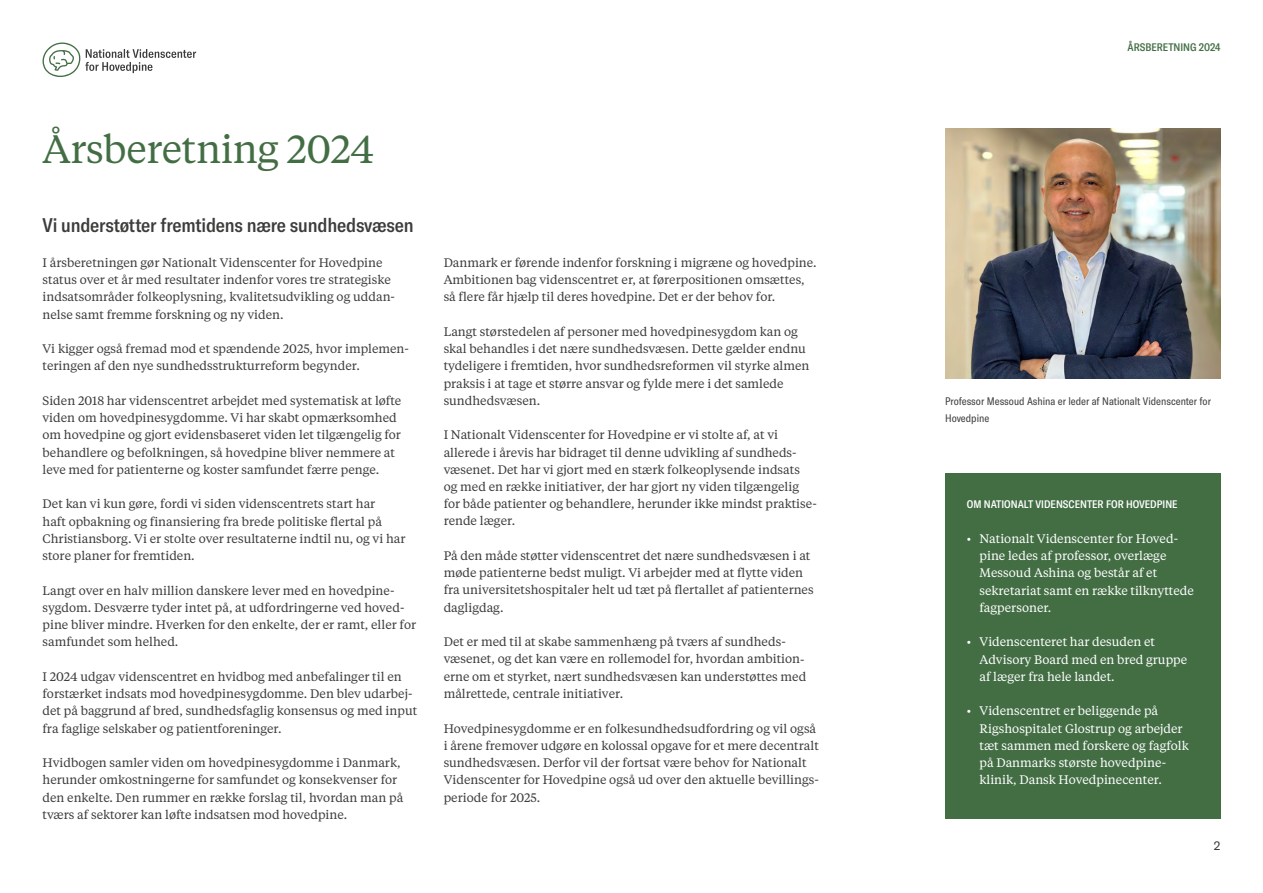
<style>
.page{position:relative;width:1263px;height:893px;background:#fff}
.page>*{position:absolute;margin:0;border:0;box-sizing:border-box;transform-origin:0 0}
.t1{font:39px "Tiempos Text";letter-spacing:-.01em;color:#436e44}
.t2{font:500 condensed 19.5px "GT America";letter-spacing:-.01em;color:#3c3c3b}
.t3{font:12.3px/17.2px "Tiempos Text";color:#3c3c3b}
.t4{font:12.3px/17.2px "Tiempos Text";color:#fff}
.t5{font:12.3px "GT America";color:#3c3c3b}
.t6{font:condensed 10.8px/17.2px "GT America";color:#3c3c3b}
.t7{font:500 condensed 10.8px "GT America";color:#fff}
.t8{font:500 condensed 10.8px "GT America";color:#436e44}
</style>
<div class="page">
<svg style="left:42px;top:42px;width:154px;height:35px"></svg>
<div style="left:945px;top:474px;width:275px;height:345px;background:#436e44"></div>
<img style="left:945px;top:129px;width:275px;height:250px">
<h1 class="t1" style="left:43px;top:123px;width:333px">Årsberetning 2024</h1>
<h2 class="t2" style="left:43px;top:214px;width:373px">Vi understøtter fremtidens nære sundhedsvæsen</h2>
<p class="t3" style="left:43px;top:253px;width:354px">I årsberetningen gør Nationalt Videnscenter for Hovedpine status over et år med resultater indenfor vores tre strategiske indsatsområder folkeoplysning, kvalitetsudvikling og uddan&shy;nelse samt fremme forskning og ny viden.</p>
<p class="t3" style="left:43px;top:340px;width:368px">Vi kigger også fremad mod et spændende 2025, hvor implemen&shy;teringen af den nye sundhedsstrukturreform begynder.</p>
<p class="t3" style="left:43px;top:391px;width:360px">Siden 2018 har videnscentret arbejdet med systematisk at løfte viden om hovedpinesygdomme. Vi har skabt opmærksomhed om hovedpine og gjort evidensbaseret viden let tilgængelig for behandlere og befolkningen, så hovedpine bliver nemmere at leve med for patienterne og koster samfundet færre penge.</p>
<p class="t3" style="left:43px;top:495px;width:365px">Det kan vi kun gøre, fordi vi siden videnscentrets start har<br>haft opbakning og finansiering fra brede politiske flertal på Christiansborg. Vi er stolte over resultaterne indtil nu, og vi har store planer for fremtiden.</p>
<p class="t3" style="left:43px;top:581px;width:375px">Langt over en halv million danskere lever med en hovedpine&shy;sygdom. Desværre tyder intet på, at udfordringerne ved hoved&shy;pine bliver mindre. Hverken for den enkelte, der er ramt, eller for samfundet som helhed.</p>
<p class="t3" style="left:43px;top:667px;width:376px">I 2024 udgav videnscentret en hvidbog med anbefalinger til en forstærket indsats mod hovedpinesygdomme. Den blev udarbej&shy;det på baggrund af bred, sundhedsfaglig konsensus og med input fra faglige selskaber og patientforeninger.</p>
<p class="t3" style="left:43px;top:753px;width:362px">Hvidbogen samler viden om hovedpinesygdomme i Danmark, herunder omkostningerne for samfundet og konsekvenser for den enkelte. Den rummer en række forslag til, hvordan man på tværs af sektorer kan løfte indsatsen mod hovedpine.</p>
<p class="t3" style="left:444px;top:253px;width:374px">Danmark er førende indenfor forskning i migræne og hovedpine.<br>Ambitionen bag videnscentret er, at førerpositionen omsættes, så flere får hjælp til deres hovedpine. Det er der behov for.</p>
<p class="t3" style="left:444px;top:322px;width:367px">Langt størstedelen af personer med hovedpinesygdom kan og skal behandles i det nære sundhedsvæsen. Dette gælder endnu tydeligere i fremtiden, hvor sundhedsreformen vil styrke almen praksis i at tage et større ansvar og fylde mere i det samlede sundhedsvæsen.</p>
<p class="t3" style="left:444px;top:426px;width:375px">I Nationalt Videnscenter for Hovedpine er vi stolte af, at vi allerede i årevis har bidraget til denne udvikling af sundheds&shy;væsenet. Det har vi gjort med en stærk folkeoplysende indsats<br>og med en række initiativer, der har gjort ny viden tilgængelig for både patienter og behandlere, herunder ikke mindst praktise&shy;rende læger.</p>
<p class="t3" style="left:444px;top:546px;width:372px">På den måde støtter videnscentret det nære sundhedsvæsen i at møde patienterne bedst muligt. Vi arbejder med at flytte viden fra universitetshospitaler helt ud tæt på flertallet af patienternes dagligdag.</p>
<p class="t3" style="left:444px;top:633px;width:364px">Det er med til at skabe sammenhæng på tværs af sundheds&shy;væsenet, og det kan være en rollemodel for, hvordan ambition&shy;erne om et styrket, nært sundhedsvæsen kan understøttes med målrettede, centrale initiativer.</p>
<p class="t3" style="left:444px;top:719px;width:377px">Hovedpinesygdomme er en folkesundhedsudfordring og vil også i årene fremover udgøre en kolossal opgave for et mere decentralt sundhedsvæsen. Derfor vil der fortsat være behov for Nationalt Videnscenter for Hovedpine også ud over den aktuelle bevillings&shy;periode for 2025.</p>
<p class="t8" style="left:1127px;top:41px;width:94px">ÅRSBERETNING 2024</p>
<p class="t6" style="left:945px;top:392px;width:267px">Professor Messoud Ashina er leder af Nationalt Videnscenter for<br>Hovedpine</p>
<p class="t7" style="left:967px;top:498px;width:212px">OM NATIONALT VIDENSCENTER FOR HOVEDPINE</p>
<p class="t4" style="left:979px;top:529px;width:216px;text-indent:-13px">• Nationalt Videnscenter for Hoved&shy;pine ledes af professor, overlæge<br>Messoud Ashina og består af et sekretariat samt en række tilknyttede fagpersoner.</p>
<p class="t4" style="left:979px;top:633px;width:209px;text-indent:-13px">• Videnscenteret har desuden et<br>Advisory Board med en bred gruppe af læger fra hele landet.</p>
<p class="t4" style="left:979px;top:702px;width:211px;text-indent:-13px">• Videnscentret er beliggende på Rigshospitalet Glostrup og arbejder tæt sammen med forskere og fagfolk på Danmarks største hovedpine&shy;klinik, Dansk Hovedpinecenter.</p>
<p class="t5" style="left:1214px;top:839px;width:8px">2</p>
</div>
